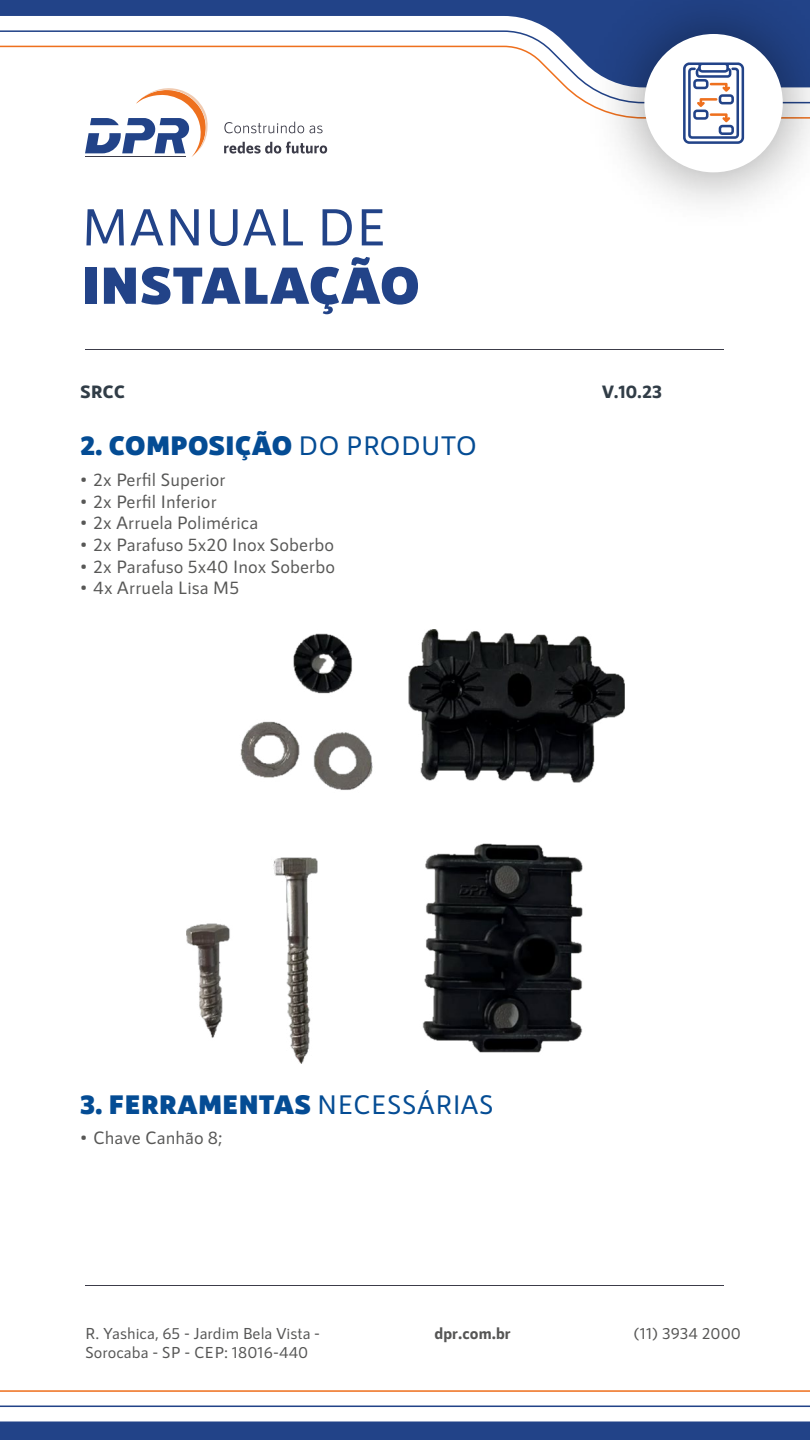
<style>
.page{position:relative;width:810px;height:1440px;background:#fff}
.page>*{position:absolute;margin:0;border:0;box-sizing:border-box;transform-origin:0 0}
.t1{font:900 27px "RNS Sanz";color:#044c94}
.t2{font:500 18px "RNS Sanz";letter-spacing:.005em;color:#575756}
.t3{font:800 18px "RNS Sanz";color:#313d47}
.t4{font:500 15.98px/19.2px "RNS Sanz";letter-spacing:.005em;color:#565655}
.t5{font:800 15.98px "RNS Sanz";letter-spacing:.005em;color:#565655}
.s1{font-weight:500}
</style>
<div class="page">
<svg style="left:86px;top:209px;width:38px;height:36px"></svg>
<svg style="left:130px;top:209px;width:33px;height:36px"></svg>
<svg style="left:171px;top:209px;width:28px;height:36px"></svg>
<svg style="left:210px;top:209px;width:66px;height:37px"></svg>
<svg style="left:283px;top:209px;width:20px;height:36px"></svg>
<svg style="left:323px;top:209px;width:29px;height:36px"></svg>
<svg style="left:362px;top:209px;width:21px;height:36px"></svg>
<div style="left:85px;top:268px;width:11px;height:36px;background:#224388"></div>
<svg style="left:104px;top:257px;width:314px;height:57px"></svg>
<svg style="left:85px;top:119px;width:123px;height:38px"></svg>
<svg style="left:224px;top:122px;width:99px;height:11px"></svg>
<svg style="left:224px;top:142px;width:103px;height:12px"></svg>
<svg style="left:136px;top:88px;width:64px;height:16px"></svg>
<svg style="left:0;top:0;width:564px;height:86px"></svg>
<svg style="left:0;top:1390px;width:810px;height:50px"></svg>
<img style="left:564px;top:0;width:246px;height:203px">
<div style="left:644px;top:34px;width:139px;height:138px;background:#fff;border-radius:50%"></div>
<svg style="left:683px;top:62px;width:61px;height:82px"></svg>
<hr style="left:85px;top:349px;width:638px;height:1px;background:#3c3c49">
<hr style="left:85px;top:1285px;width:638px;height:1px;background:#3c3c49">
<img style="left:186px;top:630px;width:438px;height:433px">
<p class="t3" style="left:80px;top:381px;width:46px">SRCC</p>
<p class="t3" style="left:602px;top:381px;width:61px">V.10.23</p>
<h1 class="t1" style="left:80px;top:429px;width:398px">2. COMPOSIÇÃO <span class="s1">DO PRODUTO</span></h1>
<p class="t2" style="left:80px;top:470px;width:147px">• 2x Perfil Superior</p>
<p class="t2" style="left:80px;top:491px;width:138px">• 2x Perfil Inferior</p>
<p class="t2" style="left:80px;top:513px;width:180px">• 2x Arruela Polimérica</p>
<p class="t2" style="left:80px;top:534px;width:256px">• 2x Parafuso 5x20 Inox Soberbo</p>
<p class="t2" style="left:80px;top:556px;width:257px">• 2x Parafuso 5x40 Inox Soberbo</p>
<p class="t2" style="left:80px;top:578px;width:161px">• 4x Arruela Lisa M5</p>
<h1 class="t1" style="left:80px;top:1088px;width:415px">3. FERRAMENTAS <span class="s1">NECESSÁRIAS</span></h1>
<p class="t2" style="left:80px;top:1127px;width:145px">• Chave Canhão 8;</p>
<p class="t4" style="left:85px;top:1324px;width:237px">R. Yashica, 65 - Jardim Bela Vista -<br>Sorocaba - SP - CEP: 18016-440</p>
<p class="t5" style="left:434px;top:1324px;width:78px">dpr.com.br</p>
<p class="t4" style="left:634px;top:1324px;width:109px">(11) 3934 2000</p>
</div>
